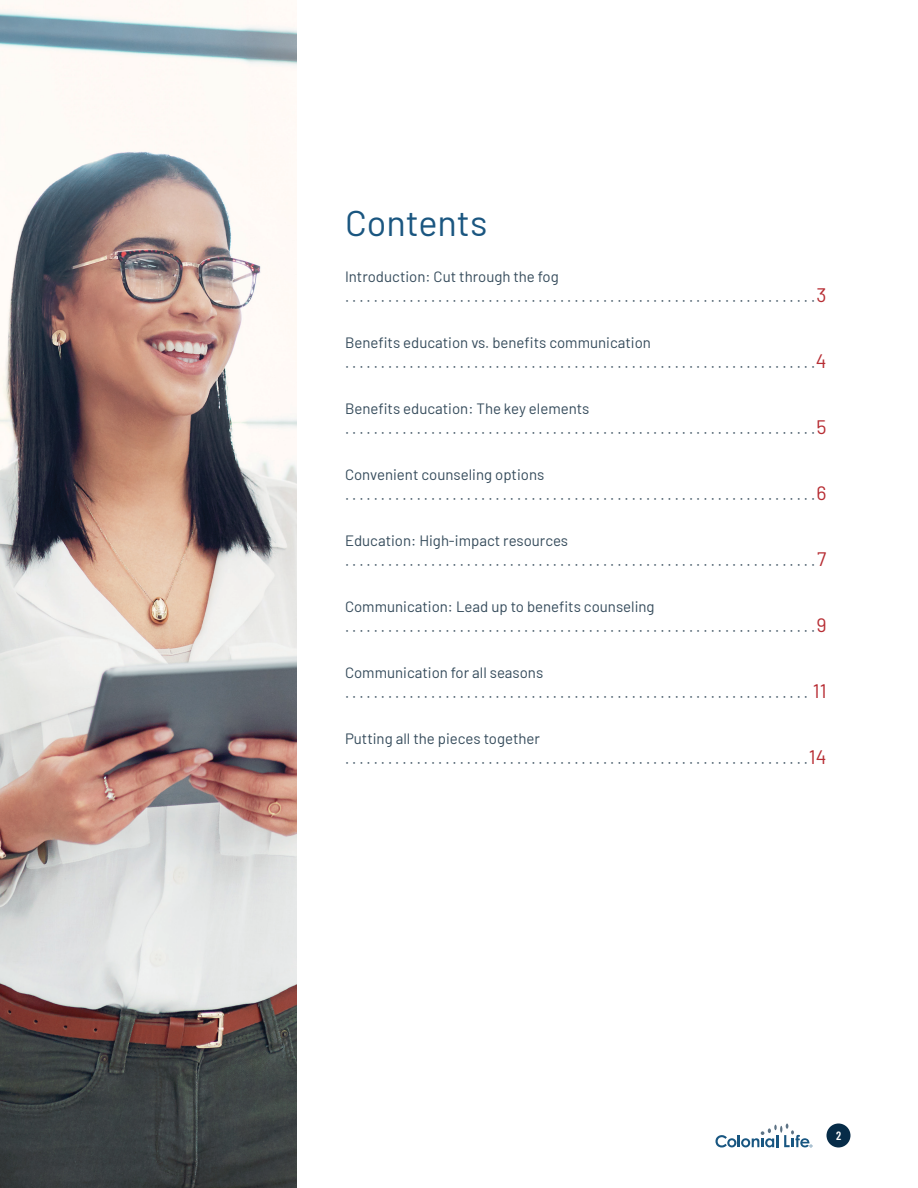
<style>
.page{position:relative;width:918px;height:1188px;background:#fff}
.page>*{position:absolute;margin:0;border:0;box-sizing:border-box;transform-origin:0 0}
.TOC_Title_-_24_29{font:36px "Barlow";color:#1a5680}
.TOC_Style{font:15px/19.5px "Barlow";color:#354b5b}
.t1{font:600 12px "Barlow Condensed";color:#fff}
.s1{font-size:19.5px;color:#b72d33}
</style>
<div class="page">
<div style="left:826px;top:1124px;width:24px;height:24px;background:#072c48;border-radius:50%"></div>
<svg style="left:716px;top:1124px;width:96px;height:23px"></svg>
<img style="left:0;top:0;width:297px;height:1188px">
<h1 class="TOC_Title_-_24_29" style="left:345px;top:196px;width:144px">Contents</h1>
<p class="TOC_Style" style="left:345px;top:266px;width:483px">Introduction: Cut through the fog<br>. . . . . . . . . . . . . . . . . . . . . . . . . . . . . . . . . . . . . . . . . . . . . . . . . . . . . . . . . . . . . . . . . .<span class="s1">3</span></p>
<p class="TOC_Style" style="left:345px;top:332px;width:483px">Benefits education vs. benefits communication<br>. . . . . . . . . . . . . . . . . . . . . . . . . . . . . . . . . . . . . . . . . . . . . . . . . . . . . . . . . . . . . . . . . .<span class="s1">4</span></p>
<p class="TOC_Style" style="left:345px;top:398px;width:483px">Benefits education: The key elements<br>. . . . . . . . . . . . . . . . . . . . . . . . . . . . . . . . . . . . . . . . . . . . . . . . . . . . . . . . . . . . . . . . . .<span class="s1">5</span></p>
<p class="TOC_Style" style="left:345px;top:464px;width:483px">Convenient counseling options<br>. . . . . . . . . . . . . . . . . . . . . . . . . . . . . . . . . . . . . . . . . . . . . . . . . . . . . . . . . . . . . . . . . .<span class="s1">6</span></p>
<p class="TOC_Style" style="left:345px;top:530px;width:483px">Education: High-impact resources<br>. . . . . . . . . . . . . . . . . . . . . . . . . . . . . . . . . . . . . . . . . . . . . . . . . . . . . . . . . . . . . . . . . .<span class="s1">7</span></p>
<p class="TOC_Style" style="left:345px;top:596px;width:483px">Communication: Lead up to benefits counseling<br>. . . . . . . . . . . . . . . . . . . . . . . . . . . . . . . . . . . . . . . . . . . . . . . . . . . . . . . . . . . . . . . . . .<span class="s1">9</span></p>
<p class="TOC_Style" style="left:345px;top:662px;width:483px">Communication for all seasons<br>. . . . . . . . . . . . . . . . . . . . . . . . . . . . . . . . . . . . . . . . . . . . . . . . . . . . . . . . . . . . . . . . . <span class="s1">11</span></p>
<p class="TOC_Style" style="left:345px;top:728px;width:483px">Putting all the pieces together<br>. . . . . . . . . . . . . . . . . . . . . . . . . . . . . . . . . . . . . . . . . . . . . . . . . . . . . . . . . . . . . . . . .<span class="s1">14</span></p>
<p class="t1" style="left:836px;top:1127px;width:7px">2</p>
</div>
